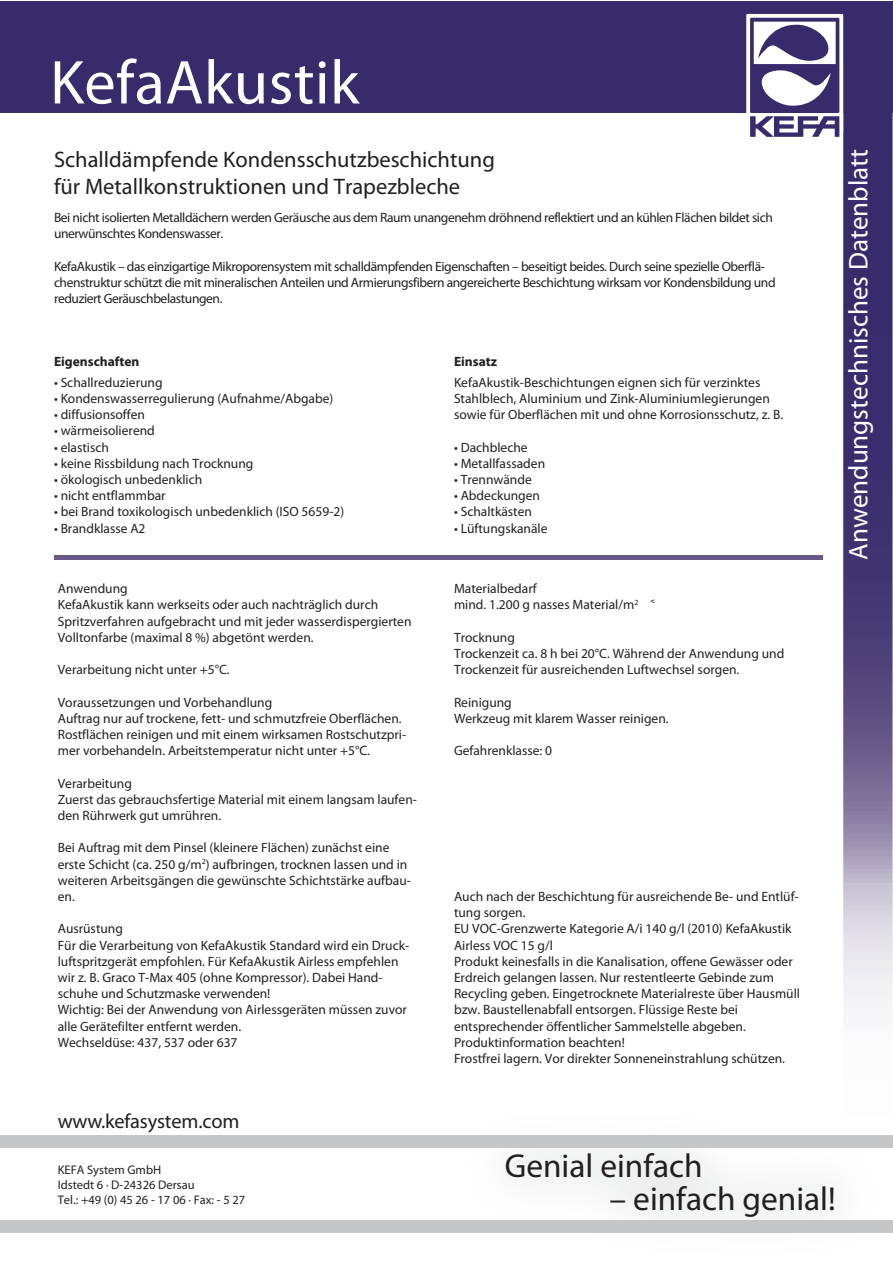
<style>
.page{position:relative;width:893px;height:1263px;background:#fff}
.page>*{position:absolute;margin:0;border:0;box-sizing:border-box;transform-origin:0 0}
.t1{font:62.55px "Myriad Pro";letter-spacing:.005em;color:#fff}
.t2{font:33.3px "Myriad Pro";color:#231f20}
.t3{font:27px "Myriad Pro";color:#fff}
.t4{font:22.5px/27px "Myriad Pro";color:#231f20}
.t5{font:20.4px "Myriad Pro";letter-spacing:-.01em;color:#231f20}
.t6{font:13.5px/16.2px "Myriad Pro";color:#231f20}
.t7{font:13.5px/16.2px "Myriad Pro";letter-spacing:-.03em;color:#231f20}
.t8{font:700 13.5px "Myriad Pro";color:#231f20}
.t9{font:12.45px/15px "Myriad Pro";color:#231f20}
.t10{font:7.8px "Arial";color:#231f20}
</style>
<div class="page">
<div style="left:0;top:1px;width:892px;height:112px;background:#382b6b"></div>
<svg style="left:843px;top:108px;width:49px;height:897px;background:#625789"></svg>
<div style="left:746px;top:14px;width:97px;height:119px;background:linear-gradient(to right,#fff,#fff)"></div>
<svg style="left:750px;top:18px;width:89px;height:119px"></svg>
<div style="left:0;top:1135px;width:892px;height:12px;background:#c4c6c8"></div>
<div style="left:0;top:1221px;width:892px;height:12px;background:#c4c6c8"></div>
<hr style="left:54px;top:555px;width:769px;height:4px;background:#685988">
<h1 class="t1" style="left:50px;top:44px;width:311px">KefaAkustik</h1>
<h3 class="t4" style="left:54px;top:145px;width:442px">Schalldämpfende Kondensschutzbeschichtung für Metallkonstruktionen und Trapezbleche</h3>
<p class="t7" style="left:54px;top:209px;width:720px">Bei nicht isolierten Metalldächern werden Geräusche aus dem Raum unangenehm dröhnend reflektiert und an kühlen Flächen bildet sich unerwünschtes Kondenswasser.</p>
<p class="t7" style="left:54px;top:258px;width:723px">KefaAkustik – das einzigartige Mikroporensystem mit schalldämpfenden Eigenschaften – beseitigt beides. Durch seine spezielle Oberflä&shy;chenstruktur schützt die mit mineralischen Anteilen und Armierungsfibern angereicherte Beschichtung wirksam vor Kondensbildung und reduziert Geräuschbelastungen.</p>
<p class="t8" style="left:54px;top:352px;width:87px">Eigenschaften</p>
<p class="t6" style="left:54px;top:374px;width:110px">• Schallreduzierung</p>
<p class="t6" style="left:54px;top:390px;width:281px">• Kondenswasserregulierung (Aufnahme/Abgabe)</p>
<p class="t6" style="left:54px;top:406px;width:93px">• diffusionsoffen</p>
<p class="t6" style="left:54px;top:423px;width:102px">• wärmeisolierend</p>
<p class="t6" style="left:54px;top:439px;width:56px">• elastisch</p>
<p class="t6" style="left:54px;top:455px;width:201px">• keine Rissbildung nach Trocknung</p>
<p class="t6" style="left:54px;top:471px;width:150px">• ökologisch unbedenklich</p>
<p class="t6" style="left:54px;top:487px;width:113px">• nicht entflammbar</p>
<p class="t6" style="left:54px;top:504px;width:292px">• bei Brand toxikologisch unbedenklich (ISO 5659-2)</p>
<p class="t6" style="left:54px;top:520px;width:93px">• Brandklasse A2</p>
<p class="t6" style="left:58px;top:580px;width:355px">Anwendung<br>KefaAkustik kann werkseits oder auch nachträglich durch Spritzverfahren aufgebracht und mit jeder wasserdispergierten Volltonfarbe (maximal 8 %) abgetönt werden.</p>
<p class="t6" style="left:58px;top:661px;width:173px">Verarbeitung nicht unter +5°C.</p>
<p class="t6" style="left:58px;top:694px;width:350px">Voraussetzungen und Vorbehandlung<br>Auftrag nur auf trockene, fett- und schmutzfreie Oberflächen.<br>Rostflächen reinigen und mit einem wirksamen Rostschutzpri&shy;mer vorbehandeln. Arbeitstemperatur nicht unter +5°C.</p>
<p class="t6" style="left:58px;top:775px;width:361px">Verarbeitung<br>Zuerst das gebrauchsfertige Material mit einem langsam laufen&shy;den Rührwerk gut umrühren.</p>
<p class="t6" style="left:58px;top:839px;width:355px">Bei Auftrag mit dem Pinsel (kleinere Flächen) zunächst eine erste Schicht (ca. 250 g/m<sup>2</sup>) aufbringen, trocknen lassen und in weiteren Arbeitsgängen die gewünschte Schichtstärke aufbau&shy;en.</p>
<p class="t6" style="left:58px;top:920px;width:353px">Ausrüstung<br>Für die Verarbeitung von KefaAkustik Standard wird ein Druck&shy;luftspritzgerät empfohlen. Für KefaAkustik Airless empfehlen wir z. B. Graco T-Max 405 (ohne Kompressor). Dabei Hand&shy;schuhe und Schutzmaske verwenden!<br>Wichtig: Bei der Anwendung von Airlessgeräten müssen zuvor alle Gerätefilter entfernt werden.<br>Wechseldüse: 437, 537 oder 637</p>
<p class="t8" style="left:454px;top:352px;width:45px">Einsatz</p>
<p class="t6" style="left:454px;top:374px;width:331px">KefaAkustik-Beschichtungen eignen sich für verzinktes<br>Stahlblech, Aluminium und Zink-Aluminiumlegierungen sowie für Oberflächen mit und ohne Korrosionsschutz, z. B.</p>
<p class="t6" style="left:454px;top:439px;width:75px">• Dachbleche</p>
<p class="t6" style="left:454px;top:455px;width:93px">• Metallfassaden</p>
<p class="t6" style="left:454px;top:471px;width:79px">• Trennwände</p>
<p class="t6" style="left:454px;top:487px;width:88px">• Abdeckungen</p>
<p class="t6" style="left:454px;top:504px;width:79px">• Schaltkästen</p>
<p class="t6" style="left:454px;top:520px;width:95px">• Lüftungskanäle</p>
<p class="t6" style="left:454px;top:580px;width:186px">Materialbedarf<br>mind. 1.200 g nasses Material/m<sup>2</sup></p>
<p class="t6" style="left:454px;top:629px;width:332px">Trocknung<br>Trockenzeit ca. 8 h bei 20°C. Während der Anwendung und<br>Trockenzeit für ausreichenden Luftwechsel sorgen.</p>
<p class="t6" style="left:454px;top:694px;width:216px">Reinigung<br>Werkzeug mit klarem Wasser reinigen.</p>
<p class="t6" style="left:454px;top:742px;width:100px">Gefahrenklasse: 0</p>
<p class="t10" style="left:651px;top:597px;width:6px">&lt;</p>
<p class="t6" style="left:454px;top:888px;width:348px">Auch nach der Beschichtung für ausreichende Be- und Entlüf&shy;tung sorgen.<br>EU VOC-Grenzwerte Kategorie A/i 140 g/l (2010) KefaAkustik Airless VOC 15 g/l<br>Produkt keinesfalls in die Kanalisation, offene Gewässer oder Erdreich gelangen lassen. Nur restentleerte Gebinde zum Recycling geben. Eingetrocknete Materialreste über Hausmüll bzw. Baustellenabfall entsorgen. Flüssige Reste bei entsprechender öffentlicher Sammelstelle abgeben.<br>Produktinformation beachten!<br>Frostfrei lagern. Vor direkter Sonneneinstrahlung schützen.</p>
<h3 class="t3" style="left:842px;top:560px;width:412px;rotate:-90deg">Anwendungstechnisches Datenblatt</h3>
<h3 class="t5" style="left:58px;top:1108px;width:183px">www.kefasystem.com</h3>
<p class="t9" style="left:58px;top:1162px;width:189px">KEFA System GmbH<br>Idstedt 6 · D-24326 Dersau<br>Tel.: +49 (0) 45 26 - 17 06 · Fax: - 5 27</p>
<h2 class="t2" style="left:505px;top:1145px;width:199px">Genial einfach</h2>
<h2 class="t2" style="left:610px;top:1178px;width:228px">– einfach genial!</h2>
</div>
